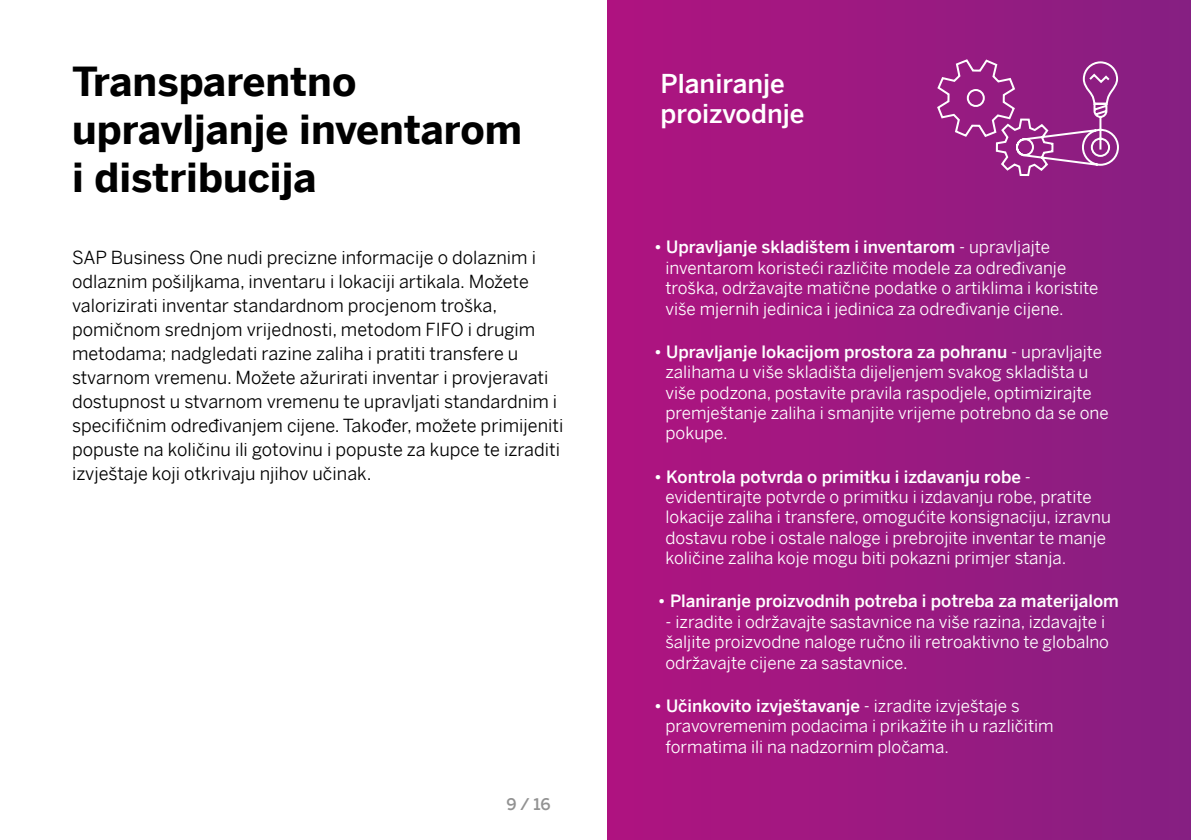
<style>
.page{position:relative;width:1191px;height:840px;background:#fff}
.page>*{position:absolute;margin:0;border:0;box-sizing:border-box;transform-origin:0 0}
.t1{font:700 40px/48px "Benton Sans";color:#000}
.t2{font:500 26px/30px "Benton Sans";color:#fff}
.t3{font:18px/24px "Benton Sans";color:#000}
.t4{font:17px/20.4px "Benton Sans";color:#fff}
.t5{font:500 17px "Benton Sans";color:#fff}
.t6{font:500 16px "Benton Sans";color:#929292}
.s1{font-weight:500}
</style>
<div class="page">
<div style="left:608px;top:0;width:583px;height:839px;background:linear-gradient(to right,#af1380,#861f82)"></div>
<svg style="left:936px;top:58px;width:184px;height:119px;background:#9e358f"></svg>
<h1 class="t1" style="left:72px;top:53px;width:451px">Transparentno upravljanje inventarom i distribucija</h1>
<p class="t3" style="left:72px;top:243px;width:493px">SAP Business One nudi precizne informacije o dolaznim i odlaznim pošiljkama, inventaru i lokaciji artikala. Možete valorizirati inventar standardnom procjenom troška, pomičnom srednjom vrijednosti, metodom FIFO i drugim metodama; nadgledati razine zaliha i pratiti transfere u stvarnom vremenu. Možete ažurirati inventar i provjeravati dostupnost u stvarnom vremenu te upravljati standardnim i specifičnim određivanjem cijene. Također, možete primijeniti popuste na količinu ili gotovinu i popuste za kupce te izraditi izvještaje koji otkrivaju njihov učinak.</p>
<p class="t6" style="left:506px;top:789px;width:46px">9/16</p>
<h2 class="t2" style="left:660px;top:65px;width:145px">Planiranje proizvodnje</h2>
<p class="t4" style="left:665px;top:234px;width:434px;text-indent:-11px"><span class="s1">• Upravljanje skladištem i inventarom</span> - upravljajte inventarom koristeći različite modele za određivanje troška, održavajte matične podatke o artiklima i koristite više mjernih jedinica i jedinica za određivanje cijene.</p>
<p class="t4" style="left:665px;top:339px;width:445px;text-indent:-11px"><span class="s1">• Upravljanje lokacijom prostora za pohranu</span> - upravljajte zalihama u više skladišta dijeljenjem svakog skladišta u više podzona, postavite pravila raspodjele, optimizirajte premještanje zaliha i smanjite vrijeme potrebno da se one pokupe.</p>
<p class="t4" style="left:665px;top:463px;width:447px;text-indent:-11px"><span class="s1">• Kontrola potvrda o primitku i izdavanju robe</span> - evidentirajte potvrde o primitku i izdavanju robe, pratite lokacije zaliha i transfere, omogućite konsignaciju, izravnu dostavu robe i ostale naloge i prebrojite inventar te manje količine zaliha koje mogu biti pokazni primjer stanja.</p>
<p class="t5" style="left:658px;top:586px;width:462px">• Planiranje proizvodnih potreba i potreba za materijalom</p>
<p class="t4" style="left:665px;top:609px;width:445px">- izradite i održavajte sastavnice na više razina, izdavajte i šaljite proizvodne naloge ručno ili retroaktivno te globalno održavajte cijene za sastavnice.</p>
<p class="t4" style="left:665px;top:692px;width:390px;text-indent:-11px"><span class="s1">• Učinkovito izvještavanje</span> - izradite izvještaje s pravovremenim podacima i prikažite ih u različitim formatima ili na nadzornim pločama.</p>
</div>
